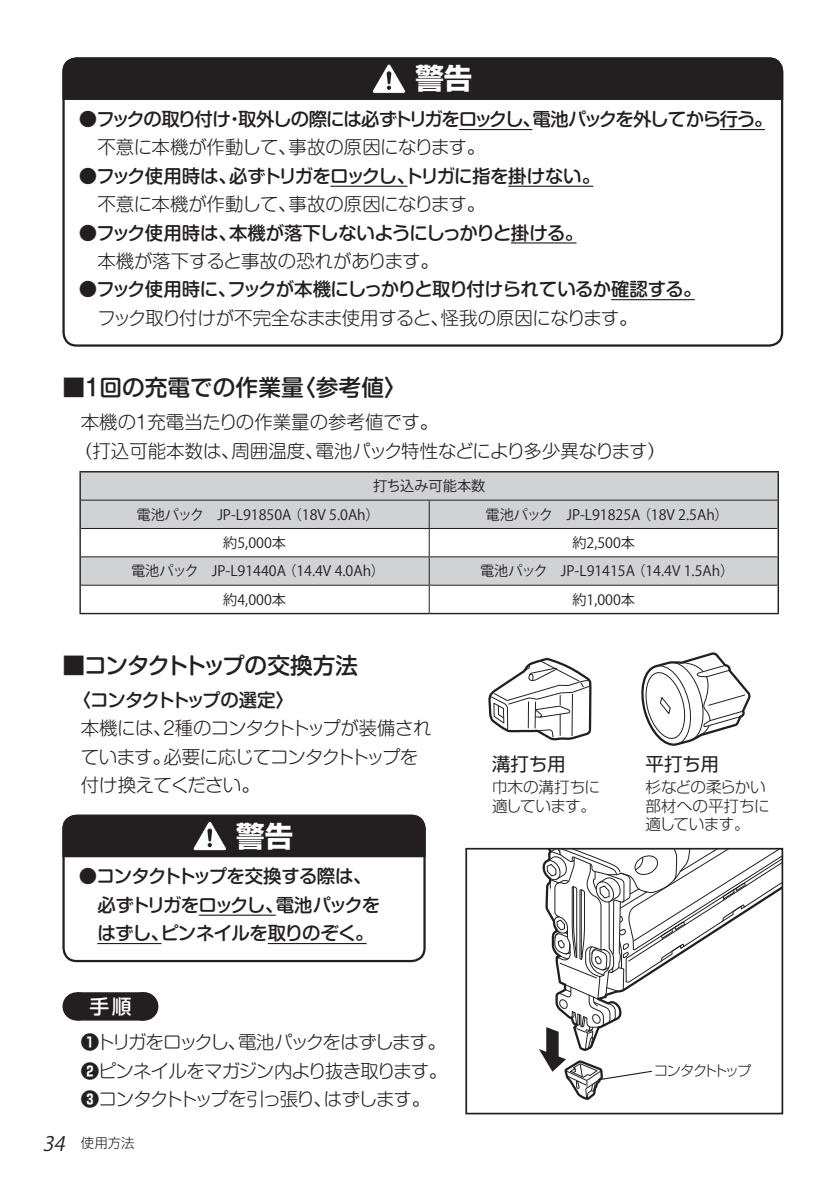
<style>
.page{position:relative;width:840px;height:1191px;background:#fff}
.page>*{position:absolute;margin:0;border:0;box-sizing:border-box;transform-origin:0 0}
.t1{font:700 28.4px "Shin Go Pro";color:#fff}
.t2{font:500 22.6px "Shin M Go Pro";color:#231f20}
.t3{font:500 22.6px "Shin M Go Pro";letter-spacing:-.05em;color:#231f20}
.t4{font:500 19.8px "Shin M Go Pro";color:#fff}
.t5{font:300 18.4px/28.4px "Shin M Go Pro";letter-spacing:-.03em;color:#231f20}
.t6{font:500 18.4px/28.4px "Shin M Go Pro";letter-spacing:-.045em;color:#231f20}
.t7{font:300 18.4px/28.4px "Shin M Go Pro";color:#231f20}
.t8{font:500 18.4px "Shin M Go Pro";letter-spacing:-.07em;color:#231f20}
.t9{font:300 18.4px "Shin M Go Pro";letter-spacing:-.01em;color:#231f20}
.t10{font:500 18.4px "Shin M Go Pro";letter-spacing:-.08em;color:#231f20}
.t11{font:18.4px "Shin Go Pro";color:#231f20}
.t12{font:300 15.6px/18.4px "Shin Go Pro";letter-spacing:-.02em;color:#231f20}
.t13{font:14.2px/28.2px "Koz Go Pro";color:#231f20}
.t14{font:300 14.2px "Shin Go Pro";letter-spacing:-.15em;color:#231f20}
.t15{font:300 13.4px "Shin M Go Pro";color:#231f20}
.s1{font-family:"Shin Go Pr 5";font-weight:700}
.s2{font-family:"Koz Go Pro";font-weight:400;font-style:italic;font-size:19.8px}
</style>
<div class="page">
<svg style="left:143px;top:992px;width:1px;height:28px"></svg>
<div style="left:77px;top:992px;width:66px;height:28px;background:#231f20"></div>
<div style="left:65px;top:58px;width:718px;height:43px;background:#231f20"></div>
<hr style="left:459px;top:129px;width:73px;height:1px;background:#231f20">
<hr style="left:719px;top:129px;width:45px;height:1px;background:#231f20">
<hr style="left:330px;top:186px;width:77px;height:1px;background:#231f20">
<hr style="left:508px;top:186px;width:85px;height:1px;background:#231f20">
<hr style="left:510px;top:242px;width:66px;height:1px;background:#231f20">
<hr style="left:611px;top:299px;width:83px;height:1px;background:#231f20">
<div style="left:62px;top:57px;width:720px;height:290px;border:2px solid #231f20;border-radius:13px"></div>
<svg style="left:81px;top:472px;width:696px;height:113px;fill:#d1d2d4"></svg>
<hr style="left:79px;top:471px;width:350px;height:1px;background:#231f20">
<hr style="left:79px;top:472px;width:2px;height:28px;background:#231f20">
<hr style="left:429px;top:471px;width:349px;height:1px;background:#231f20">
<hr style="left:79px;top:500px;width:2px;height:28px;background:#231f20">
<hr style="left:79px;top:528px;width:2px;height:29px;background:#231f20">
<hr style="left:79px;top:557px;width:2px;height:28px;background:#231f20">
<hr style="left:79px;top:585px;width:2px;height:28px;background:#231f20">
<svg style="left:777px;top:472px;width:1px;height:141px"></svg>
<hr style="left:79px;top:613px;width:350px;height:1px;background:#231f20">
<hr style="left:429px;top:613px;width:349px;height:1px;background:#231f20">
<hr style="left:81px;top:500px;width:348px;height:1px;background:#231f20">
<hr style="left:429px;top:500px;width:348px;height:1px;background:#231f20">
<hr style="left:81px;top:528px;width:348px;height:1px;background:#231f20">
<hr style="left:429px;top:528px;width:348px;height:1px;background:#231f20">
<hr style="left:81px;top:556px;width:348px;height:1px;background:#231f20">
<hr style="left:429px;top:556px;width:348px;height:1px;background:#231f20">
<hr style="left:81px;top:585px;width:348px;height:1px;background:#231f20">
<hr style="left:429px;top:585px;width:348px;height:1px;background:#231f20">
<svg style="left:428px;top:500px;width:1px;height:113px"></svg>
<div style="left:65px;top:817px;width:361px;height:41px;background:#231f20"></div>
<hr style="left:199px;top:914px;width:76px;height:1px;background:#231f20">
<hr style="left:97px;top:943px;width:64px;height:1px;background:#231f20">
<hr style="left:267px;top:943px;width:99px;height:1px;background:#231f20">
<div style="left:62px;top:814px;width:363px;height:148px;border:2px solid #231f20;border-radius:13px"></div>
<div style="left:465px;top:848px;width:317px;height:266px;border:2px solid #231f20"></div>
<svg style="left:641px;top:652px;width:110px;height:94px"></svg>
<svg style="left:488px;top:657px;width:104px;height:84px"></svg>
<svg style="left:538px;top:848px;width:244px;height:253px"></svg>
<h1 class="t1" style="left:415px;top:56px;width:58px">警告</h1>
<p class="t8" style="left:79px;top:104px;width:694px">●フックの取り付け・取外しの際には必ずトリガをロックし、電池パックを外してから行う。</p>
<p class="t5" style="left:97px;top:131px;width:389px">不意に本機が作動して、事故の原因になります。</p>
<p class="t6" style="left:79px;top:159px;width:522px">●フック使用時は、必ずトリガをロックし、トリガに指を掛けない。</p>
<p class="t5" style="left:97px;top:188px;width:389px">不意に本機が作動して、事故の原因になります。</p>
<p class="t6" style="left:79px;top:216px;width:505px">●フック使用時は、本機が落下しないようにしっかりと掛ける。</p>
<p class="t9" style="left:97px;top:246px;width:343px">本機が落下すると事故の恐れがあります。</p>
<p class="t6" style="left:79px;top:273px;width:624px">●フック使用時に、フックが本機にしっかりと取り付けられているか確認する。</p>
<p class="t5" style="left:97px;top:301px;width:541px">フック取り付けが不完全なまま使用すると、怪我の原因になります。</p>
<p class="t2" style="left:62px;top:369px;width:345px">■1回の充電での作業量〈参考値〉</p>
<p class="t7" style="left:74px;top:406px;width:593px;text-indent:7px">本機の1充電当たりの作業量の参考値です。<br>（打込可能本数は、周囲温度、電池パック特性などにより多少異なります）</p>
<p class="t13" style="left:136px;top:472px;width:350px;text-indent:236px">打ち込み可能本数電池パック　JP-L91850A （18V 5.0Ah）</p>
<p class="t13" style="left:485px;top:501px;width:244px">電池パック　JP-L91825A （18V 2.5Ah）</p>
<p class="t13" style="left:223px;top:529px;width:64px">約5,000本</p>
<p class="t13" style="left:572px;top:529px;width:64px">約2,500本</p>
<p class="t13" style="left:131px;top:557px;width:255px">電池パック　JP-L91440A （14.4V 4.0Ah）</p>
<p class="t13" style="left:480px;top:557px;width:255px">電池パック　JP-L91415A （14.4V 1.5Ah）</p>
<p class="t13" style="left:223px;top:585px;width:64px">約4,000本</p>
<p class="t13" style="left:572px;top:585px;width:64px">約1,000本</p>
<p class="t3" style="left:62px;top:647px;width:297px">■コンタクトトップの交換方法</p>
<p class="t10" style="left:72px;top:685px;width:223px">〈コンタクトトップの選定〉</p>
<p class="t5" style="left:81px;top:712px;width:352px">本機には、2種のコンタクトトップが装備されています。必要に応じてコンタクトトップを付け換えてください。</p>
<h1 class="t1" style="left:236px;top:813px;width:58px">警告</h1>
<p class="t6" style="left:97px;top:860px;width:284px;text-indent:-18px">●コンタクトトップを交換する際は、必ずトリガをロックし、電池パックをはずし、ピンネイルを取りのぞく。</p>
<p class="t4" style="left:89px;top:990px;width:44px">手順</p>
<p class="t5" style="left:81px;top:1026px;width:367px;text-align:justify"><span class="s1">❶</span>トリガをロックし、電池パックをはずします。<span class="s1">❷</span>ピンネイルをマガジン内より抜き取ります。<span class="s1">❸</span>コンタクトトップを引っ張り、はずします。</p>
<p class="t15" style="left:43px;top:1132px;width:94px"><span class="s2">34</span> 使用方法</p>
<p class="t11" style="left:492px;top:748px;width:75px">溝打ち用</p>
<p class="t12" style="left:492px;top:776px;width:110px">巾木の溝打ちに適しています。</p>
<p class="t11" style="left:645px;top:748px;width:75px">平打ち用</p>
<p class="t12" style="left:645px;top:776px;width:125px">杉などの柔らかい部材への平打ちに適しています。</p>
<p class="t14" style="left:653px;top:1059px;width:99px">コンタクトトップ</p>
</div>
